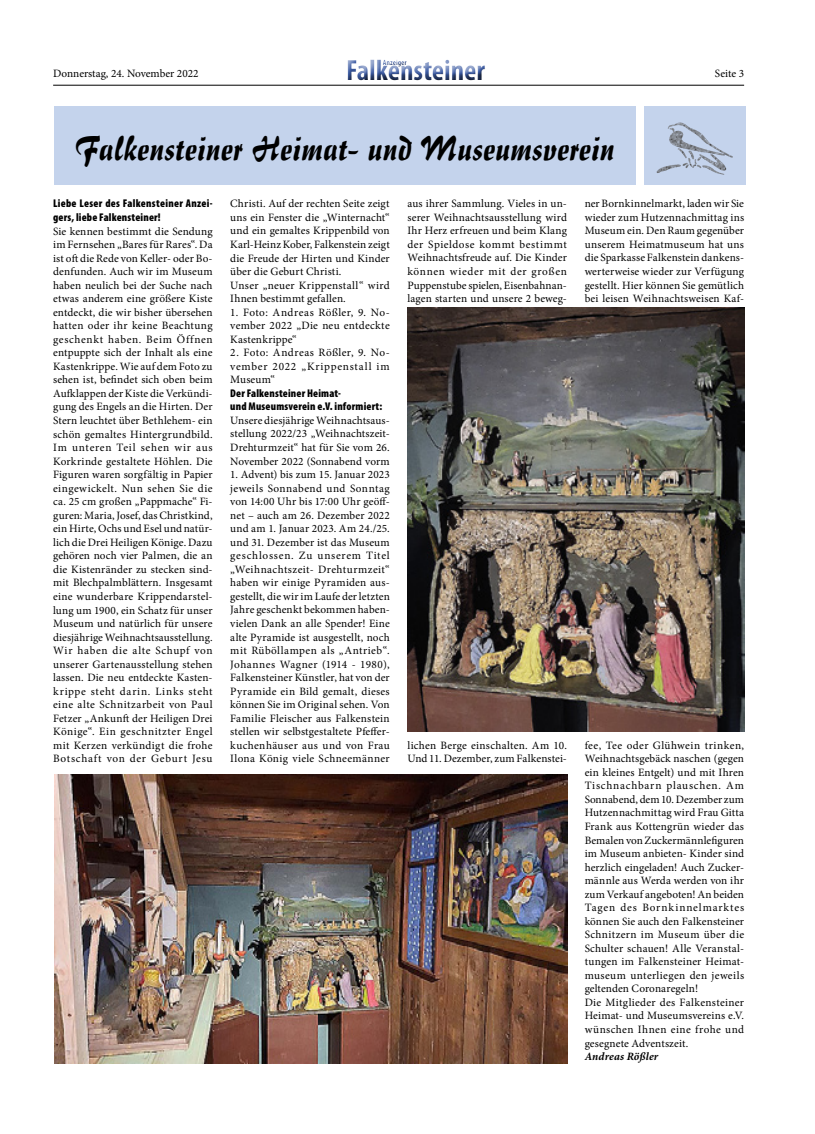
<style>
.page{position:relative;width:815px;height:1134px;background:#fff}
.page>*{position:absolute;margin:0;border:0;box-sizing:border-box;transform-origin:0 0}
.t1{font:37.5px "Impuls BT";letter-spacing:-.005em;color:#000}
.t2{font:700 condensed 29.38px "Myriad Pro";color:#3c5ba3}
.t3{font:11.25px/13.5px "Minion Pro";letter-spacing:.015em;color:#000;text-align:justify}
.t4{font:900 condensed 11.25px/13.5px "Myriad Pro";letter-spacing:.015em;color:#000}
.t5{font:italic 700 11.25px "Minion Pro";letter-spacing:.015em;color:#000}
.t6{font:700 condensed 7.75px "Myriad Pro";color:#3c5ba3}
</style>
<div class="page">
<hr style="left:53px;top:85px;width:691px;height:1px;background:#000">
<div style="left:341px;top:51px;width:157px;height:36px;background:#fff"></div>
<div style="left:341px;top:54px;width:153px;height:33px;background:#000;opacity:.75"></div>
<img style="left:408px;top:308px;width:336px;height:423px">
<img style="left:54px;top:775px;width:514px;height:288px">
<div style="left:54px;top:106px;width:582px;height:79px;background:#c4d3ec"></div>
<div style="left:645px;top:106px;width:101px;height:79px;background:#c4d3ec"></div>
<img style="left:668px;top:122px;width:14px;height:7px">
<p class="t6" style="left:383px;top:57px;width:25px">Anzeiger</p>
<h2 class="t2" style="left:346px;top:52px;width:141px">Falkensteiner</h2>
<p class="t3" style="left:53px;top:67px;width:147px">Donnerstag, 24. November 2022</p>
<p class="t3" style="left:715px;top:67px;width:31px">Seite 3</p>
<h1 class="t1" style="left:75px;top:126px;width:542px">Falkensteiner Heimat- und Museumsverein</h1>
<p class="t4" style="left:53px;top:197px;width:161px">Liebe Leser des Falkensteiner Anzei&shy;gers, liebe Falkensteiner!</p>
<p class="t3" style="left:53px;top:224px;width:161px">Sie kennen bestimmt die Sendung im Fernsehen „Bares für Rares“. Da ist oft die Rede von Keller- oder Bo&shy;denfunden. Auch wir im Museum haben neulich bei der Suche nach etwas anderem eine größere Kiste entdeckt, die wir bisher übersehen hatten oder ihr keine Beachtung geschenkt haben. Beim Öffnen entpuppte sich der Inhalt als eine Kastenkrippe. Wie auf dem Foto zu sehen ist, befindet sich oben beim Aufklappen der Kiste die Verkündi&shy;gung des Engels an die Hirten. Der Stern leuchtet über Bethlehem- ein schön gemaltes Hintergrundbild.<br>Im unteren Teil sehen wir aus Korkrinde gestaltete Höhlen. Die Figuren waren sorgfältig in Papier eingewickelt. Nun sehen Sie die ca. 25 cm großen „Pappmache“ Fi&shy;guren: Maria, Josef, das Christkind, ein Hirte, Ochs und Esel und natür&shy;lich die Drei Heiligen Könige. Dazu gehören noch vier Palmen, die an die Kistenränder zu stecken sind&shy;mit Blechpalmblättern. Insgesamt eine wunderbare Krippendarstel&shy;lung um 1900, ein Schatz für unser Museum und natürlich für unsere diesjährige Weihnachtsausstellung.<br>Wir haben die alte Schupf von unserer Gartenausstellung stehen lassen. Die neu entdeckte Kasten&shy;krippe steht darin. Links steht eine alte Schnitzarbeit von Paul Fetzer „Ankunft der Heiligen Drei Könige“. Ein geschnitzter Engel mit Kerzen verkündigt die frohe Botschaft von der Geburt Jesu</p>
<p class="t3" style="left:230px;top:197px;width:161px;text-align:left">Christi. Auf der rechten Seite zeigt uns ein Fenster die „Winternacht“ und ein gemaltes Krippenbild von<br>Karl-Heinz Kober, Falkenstein zeigt die Freude der Hirten und Kinder über die Geburt Christi.<br>Unser „neuer Krippenstall“ wird<br>Ihnen bestimmt gefallen.</p>
<p class="t3" style="left:230px;top:305px;width:161px">1. Foto: Andreas Rößler, 9. No&shy;vember 2022 „Die neu entdeckte Kastenkrippe“</p>
<p class="t3" style="left:230px;top:346px;width:161px">2. Foto: Andreas Rößler, 9. No&shy;vember 2022 „Krippenstall im Museum“</p>
<p class="t4" style="left:230px;top:386px;width:153px">Der Falkensteiner Heimat-<br>und Museumsverein e.V. informiert:</p>
<p class="t3" style="left:230px;top:414px;width:161px">Unsere diesjährige Weihnachtsaus&shy;stellung 2022/23 „Weihnachtszeit-Drehturmzeit“ hat für Sie vom 26.<br>November 2022 (Sonnabend vorm</p>
<p class="t3" style="left:230px;top:468px;width:161px">1. Advent) bis zum 15. Januar 2023 jeweils Sonnabend und Sonntag von 14:00 Uhr bis 17:00 Uhr geöff&shy;net – auch am 26. Dezember 2022 und am 1. Januar 2023. Am 24./25. und 31. Dezember ist das Museum geschlossen. Zu unserem Titel „Weihnachtszeit- Drehturmzeit“ haben wir einige Pyramiden aus&shy;gestellt, die wir im Laufe der letzten Jahre geschenkt bekommen haben&shy;vielen Dank an alle Spender! Eine alte Pyramide ist ausgestellt, noch mit Rüböllampen als „Antrieb“.<br>Johannes Wagner (1914 - 1980), Falkensteiner Künstler, hat von der Pyramide ein Bild gemalt, dieses können Sie im Original sehen. Von Familie Fleischer aus Falkenstein stellen wir selbstgestaltete Pfeffer&shy;kuchenhäuser aus und von Frau Ilona König viele Schneemänner</p>
<p class="t3" style="left:407px;top:197px;width:161px">aus ihrer Sammlung. Vieles in un&shy;serer Weihnachtsausstellung wird Ihr Herz erfreuen und beim Klang der Spieldose kommt bestimmt Weihnachtsfreude auf. Die Kinder können wieder mit der großen Puppenstube spielen, Eisenbahnan&shy;lagen starten und unsere 2 beweg-</p>
<p class="t3" style="left:585px;top:197px;width:161px">ner Bornkinnelmarkt, laden wir Sie wieder zum Hutzennachmittag ins Museum ein. Den Raum gegenüber unserem Heimatmuseum hat uns die Sparkasse Falkenstein dankens&shy;werterweise wieder zur Verfügung gestellt. Hier können Sie gemütlich bei leisen Weihnachtsweisen Kaf-</p>
<p class="t3" style="left:407px;top:738px;width:161px">lichen Berge einschalten. Am 10.<br>Und 11. Dezember, zum Falkenstei-</p>
<p class="t3" style="left:585px;top:738px;width:161px;text-align:left">fee, Tee oder Glühwein trinken,<br>Weihnachtsgebäck naschen (gegen ein kleines Entgelt) und mit Ihren<br>Tischnachbarn plauschen. Am<br>Sonnabend, dem 10. Dezember zum<br>Hutzennachmittag wird Frau Gitta<br>Frank aus Kottengrün wieder das<br>Bemalen von Zuckermännlefiguren im Museum anbieten- Kinder sind herzlich eingeladen! Auch Zucker&shy;männle aus Werda werden von ihr zum Verkauf angeboten! An beiden<br>Tagen des Bornkinnelmarktes können Sie auch den Falkensteiner<br>Schnitzern im Museum über die<br>Schulter schauen! Alle Veranstal&shy;tungen im Falkensteiner Heimat&shy;museum unterliegen den jeweils geltenden Coronaregeln!<br>Die Mitglieder des Falkensteiner<br>Heimat- und Museumsvereins e.V. wünschen Ihnen eine frohe und gesegnete Adventszeit.</p>
<p class="t5" style="left:585px;top:1048px;width:75px">Andreas Rößler</p>
</div>
